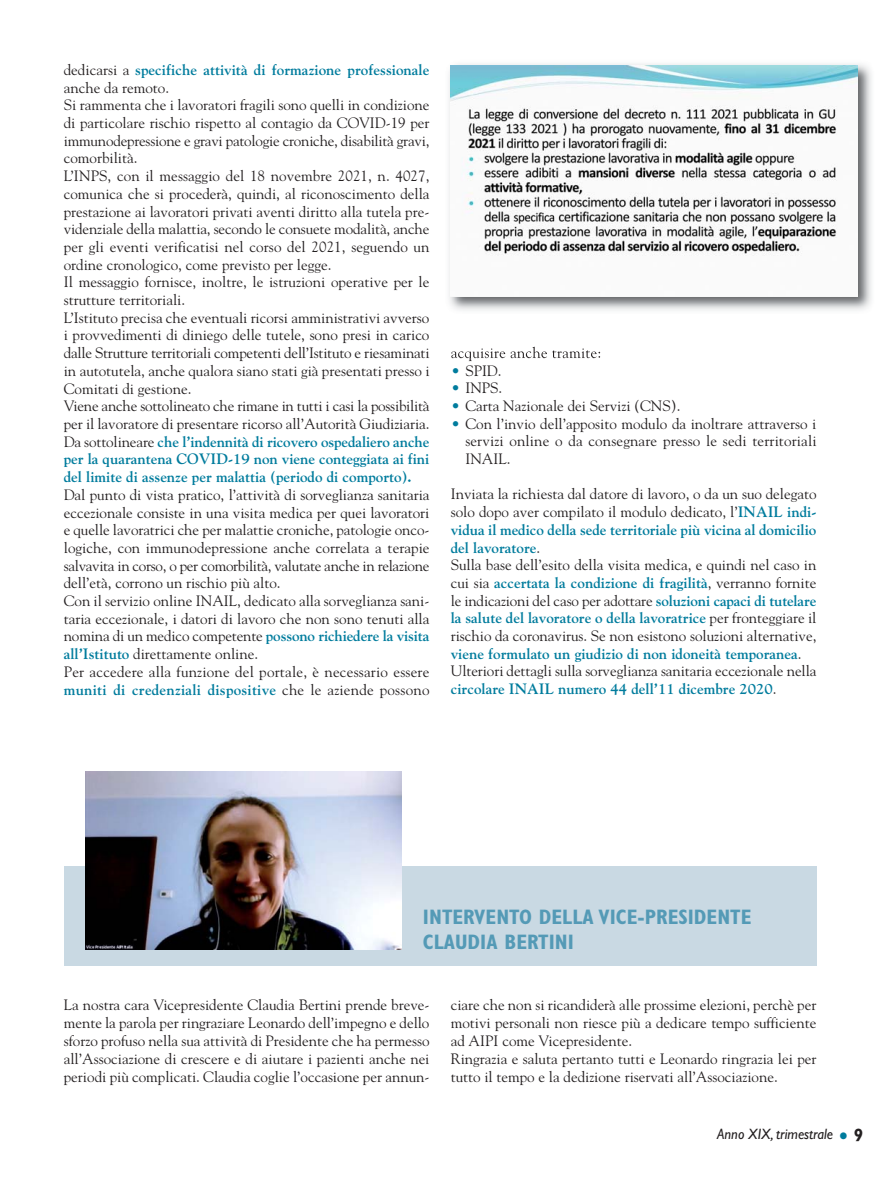
<style>
.page{position:relative;width:893px;height:1178px;background:#fff}
.page>*{position:absolute;margin:0;border:0;box-sizing:border-box;transform-origin:0 0}
.t1{font:700 condensed 21px/25.2px "Gill Sans";color:#549ab6}
.t2{font:15px/17.7px "Goudy";color:#231f20}
.t3{font:italic 15px "Gill Sans";color:#231f20;scale:.95 1}
.s1{font-weight:700;color:#007c9d}
.s2{color:#007c9d}
.s3{font-weight:700;font-style:normal;font-size:24px;color:#007c9d}
.s4{font-weight:700;font-style:normal;font-size:18px}
</style>
<div class="page">
<img style="left:449px;top:64px;width:423px;height:293px">
<img style="left:451px;top:348px;width:48px;height:9px">
<img style="left:451px;top:65px;width:407px;height:231px">
<div style="left:64px;top:866px;width:752px;height:100px;background:#c9d9e3"></div>
<img style="left:85px;top:771px;width:317px;height:179px">
<p class="t2" style="left:64px;top:62px;width:367px">dedicarsi a <span class="s1">specifiche attività di formazione professionale </span>anche da remoto.<br>Si rammenta che i lavoratori fragili sono quelli in condizione di particolare rischio rispetto al contagio da COVID-19 per immunodepressione e gravi patologie croniche, disabilità gravi, comorbilità.<br>L’INPS, con il messaggio del 18 novembre 2021, n. 4027, comunica che si procederà, quindi, al riconoscimento della prestazione ai lavoratori privati aventi diritto alla tutela pre&shy;videnziale della malattia, secondo le consuete modalità, anche per gli eventi verificatisi nel corso del 2021, seguendo un ordine cronologico, come previsto per legge.<br>Il messaggio fornisce, inoltre, le istruzioni operative per le strutture territoriali.<br>L’Istituto precisa che eventuali ricorsi amministrativi avverso i provvedimenti di diniego delle tutele, sono presi in carico dalle Strutture territoriali competenti dell’Istituto e riesaminati in autotutela, anche qualora siano stati già presentati presso i Comitati di gestione.<br>Viene anche sottolineato che rimane in tutti i casi la possibilità per il lavoratore di presentare ricorso all’Autorità Giudiziaria.<br>Da sottolineare <span class="s1">che l’indennità di ricovero ospedaliero anche per la quarantena COVID-19 non viene conteggiata ai fini del limite di assenze per malattia (periodo di comporto).</span></p>
<p class="t2" style="left:64px;top:487px;width:367px">Dal punto di vista pratico, l’attività di sorveglianza sanitaria eccezionale consiste in una visita medica per quei lavoratori e quelle lavoratrici che per malattie croniche, patologie onco&shy;logiche, con immunodepressione anche correlata a terapie salvavita in corso, o per comorbilità, valutate anche in relazione dell’età, corrono un rischio più alto.<br>Con il servizio online INAIL, dedicato alla sorveglianza sani&shy;taria eccezionale, i datori di lavoro che non sono tenuti alla nomina di un medico competente <span class="s1">possono richiedere la visita all’Istituto</span> direttamente online.<br>Per accedere alla funzione del portale, è necessario essere <span class="s1">muniti di credenziali dispositive</span> che le aziende possono</p>
<p class="t2" style="left:451px;top:363px;width:52px"><span class="s2">•</span> SPID.</p>
<p class="t2" style="left:451px;top:380px;width:53px"><span class="s2">•</span> INPS.</p>
<p class="t2" style="left:451px;top:398px;width:231px"><span class="s2">•</span> Carta Nazionale dei Servizi (CNS).</p>
<p class="t2" style="left:465px;top:416px;width:353px;text-align:justify;text-indent:-14px"><span class="s2">•</span> Con l’invio dell’apposito modulo da inoltrare attraverso i servizi online o da consegnare presso le sedi territoriali INAIL.</p>
<p class="t2" style="left:451px;top:486px;width:367px">Inviata la richiesta dal datore di lavoro, o da un suo delegato solo dopo aver compilato il modulo dedicato, l’<span class="s1">INAIL indi&shy;vidua il medico della sede territoriale più vicina al domicilio del lavoratore</span>.<br>Sulla base dell’esito della visita medica, e quindi nel caso in cui sia <span class="s1">accertata la condizione di fragilità</span>, verranno fornite le indicazioni del caso per adottare <span class="s1">soluzioni capaci di tutelare la salute del lavoratore o della lavoratrice</span> per fronteggiare il rischio da coronavirus. Se non esistono soluzioni alternative, <span class="s1">viene formulato un giudizio di non idoneità temporanea</span>.<br>Ulteriori dettagli sulla sorveglianza sanitaria eccezionale nella <span class="s1">circolare INAIL numero 44 dell’11 dicembre 2020</span>.</p>
<h1 class="t1" style="left:423px;top:906px;width:330px">INTERVENTO DELLA VICE-PRESIDENTE<br>CLAUDIA BERTINI</h1>
<p class="t2" style="left:64px;top:997px;width:367px;text-align:justify">La nostra cara Vicepresidente Claudia Bertini prende breve&shy;mente la parola per ringraziare Leonardo dell’impegno e dello sforzo profuso nella sua attività di Presidente che ha permesso all’Associazione di crescere e di aiutare i pazienti anche nei periodi più complicati. Claudia coglie l’occasione per annun-</p>
<p class="t2" style="left:451px;top:997px;width:367px">ciare che non si ricandiderà alle prossime elezioni, perchè per motivi personali non riesce più a dedicare tempo sufficiente ad AIPI come Vicepresidente.<br>Ringrazia e saluta pertanto tutti e Leonardo ringrazia lei per tutto il tempo e la dedizione riservati all’Associazione.</p>
<p class="t3" style="left:717px;top:1129px;width:155px">Anno XIX, trimestrale <span class="s3">•</span> <span class="s4">9</span></p>
</div>
